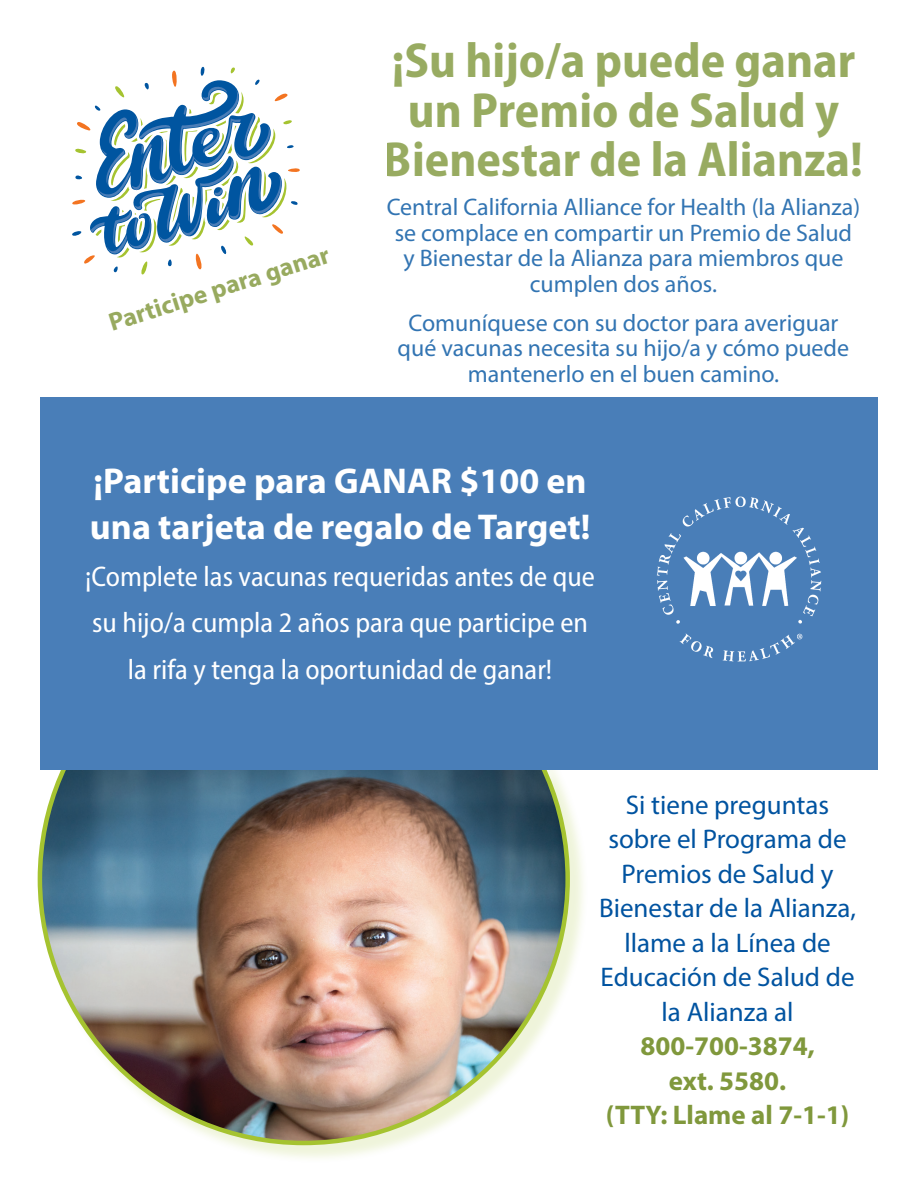
<style>
.page{position:relative;width:918px;height:1188px;background:#fff}
.page>*{position:absolute;margin:0;border:0;box-sizing:border-box;transform-origin:0 0}
.t1{font:700 semi-condensed 49.5px/49.5px "Myriad Pro";color:#80983c;text-align:center}
.t2{font:700 36px/46.5px "Myriad Pro";color:#fff}
.t3{font:semi-condensed 28.5px/46.5px "Myriad Pro";color:#fff;text-align:center}
.t4{font:27px/34.5px "Myriad Pro";color:#0053a0;text-align:center}
.t5{font:700 27px "Myriad Pro";color:#80983c}
.t6{font:700 25.5px "Myriad Pro";color:#98aa5f}
.t7{font:24px/25.5px "Myriad Pro";color:#0053a0;text-align:center}
.s1{font-weight:700;color:#80983c}
</style>
<div class="page">
<div style="left:40px;top:615px;width:549px;height:549px;background:#a5c330;opacity:.18"></div>
<img style="left:40px;top:770px;width:528px;height:371px">
<div style="left:40px;top:397px;width:838px;height:373px;background:#497eb8"></div>
<img style="left:657px;top:496px;width:165px;height:166px">
<svg style="left:72px;top:67px;width:228px;height:207px"></svg>
<p class="t6" style="left:104px;top:306px;width:232px;rotate:-17deg">Participe para ganar</p>
<h1 class="t1" style="left:384px;top:35px;width:480px">¡Su hijo/a puede ganar un Premio de Salud y<br>Bienestar de la Alianza!</h1>
<p class="t7" style="left:387px;top:194px;width:475px">Central California Alliance for Health (la Alianza) se complace en compartir un Premio de Salud y Bienestar de la Alianza para miembros que cumplen dos años.</p>
<p class="t7" style="left:398px;top:310px;width:453px">Comuníquese con su doctor para averiguar qué vacunas necesita su hijo/a y cómo puede mantenerlo en el buen camino.</p>
<p class="t2" style="left:90px;top:456px;width:502px">¡Participe para GANAR $100 en una tarjeta de regalo de Target!</p>
<p class="t3" style="left:85px;top:552px;width:511px">¡Complete las vacunas requeridas antes de que su hijo/a cumpla 2 años para que participe en la rifa y tenga la oportunidad de ganar!</p>
<p class="t4" style="left:599px;top:787px;width:259px">Si tiene preguntas sobre el Programa de<br>Premios de Salud y<br>Bienestar de la Alianza, llame a la Línea de<br>Educación de Salud de la Alianza al<br><span class="s1">800-700-3874,</span></p>
<p class="t5" style="left:669px;top:1063px;width:119px">ext. 5580.</p>
<p class="t5" style="left:606px;top:1098px;width:245px">(TTY: Llame al 7-1-1)</p>
</div>
